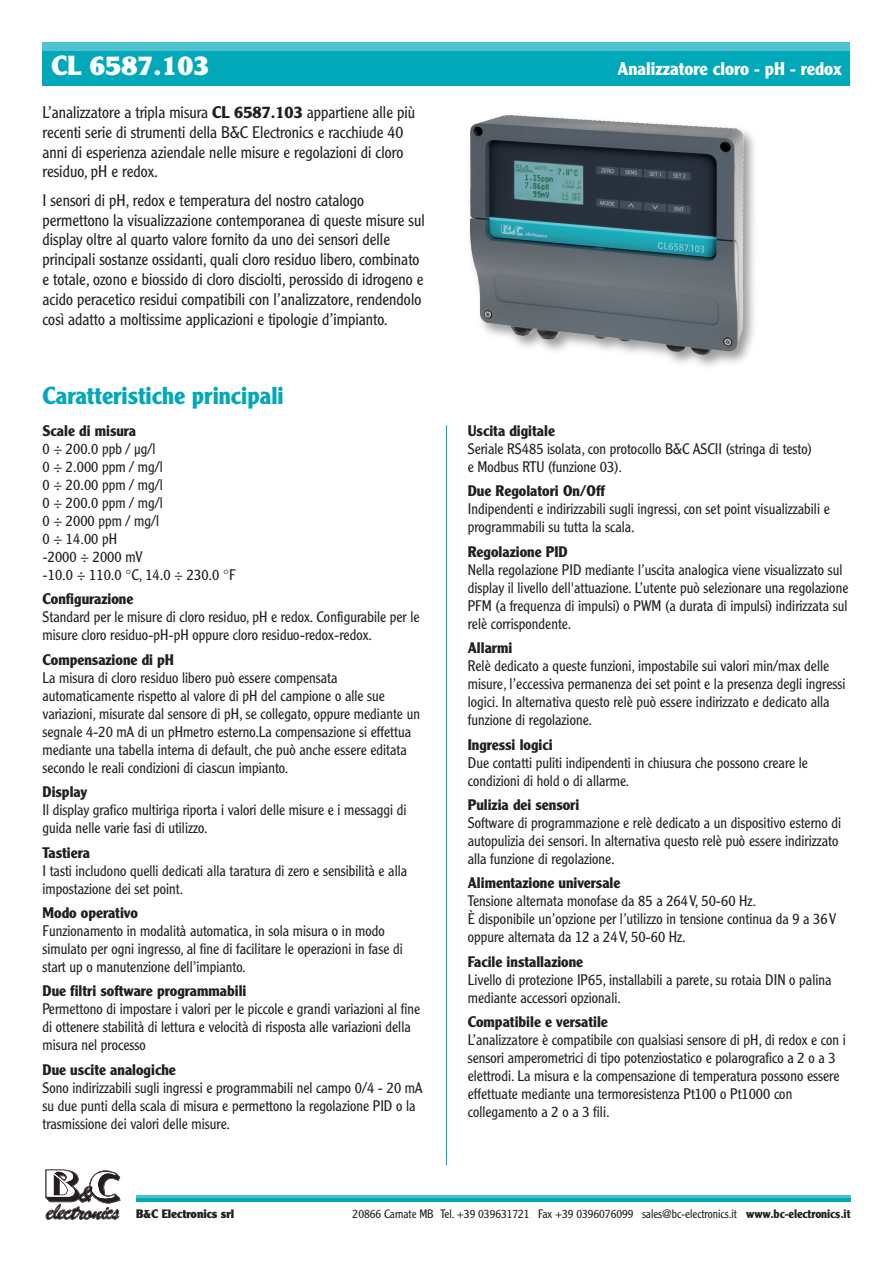
<style>
.page{position:relative;width:893px;height:1263px;background:#fff}
.page>*{position:absolute;margin:0;border:0;box-sizing:border-box;transform-origin:0 0}
.t1{font:900 27px "Clearface Gothic LH";color:#fff}
.t2{font:700 24px "Clearface Gothic LH";color:#00a8b9}
.t3{font:700 18px "Clearface Gothic LH";color:#fff}
.t4{font:300 16.5px/19.8px "Clearface Gothic LH";color:#231f20}
.t5{font:300 15px/18px "Clearface Gothic LH";color:#231f20}
.t6{font:700 15px "Clearface Gothic LH";color:#231f20}
.t7{font:300 12px "Clearface Gothic LH";letter-spacing:-.005em;color:#231f20}
.t8{font:900 12px "Clearface Gothic LH";letter-spacing:-.005em;color:#231f20}
.s1{font-weight:700}
</style>
<div class="page">
<svg style="left:45px;top:1169px;width:76px;height:51px"></svg>
<div style="left:43px;top:43px;width:807px;height:8px;background:#4ec3cf"></div>
<div style="left:43px;top:51px;width:807px;height:34px;background:#00a8b9"></div>
<img style="left:470px;top:124px;width:285px;height:242px">
<img style="left:470px;top:115px;width:194px;height:113px">
<svg style="left:136px;top:1197px;width:714px;height:4px;background:#13aebe"></svg>
<hr style="left:136px;top:1195px;width:714px;height:2px;background:#4ec3cf">
<hr style="left:446px;top:425px;width:1px;height:740px;background:#00a8b9">
<h1 class="t1" style="left:51px;top:56px;width:160px">CL 6587.103</h1>
<p class="t3" style="left:618px;top:62px;width:226px">Analizzatore cloro - pH - redox</p>
<p class="t4" style="left:43px;top:104px;width:374px">L’analizzatore a tripla misura <span class="s1">CL 6587.103</span> appartiene alle più recenti serie di strumenti della B&amp;C Electronics e racchiude 40 anni di esperienza aziendale nelle misure e regolazioni di cloro residuo, pH e redox.</p>
<p class="t4" style="left:43px;top:191px;width:384px">I sensori di pH, redox e temperatura del nostro catalogo permettono la visualizzazione contemporanea di queste misure sul display oltre al quarto valore fornito da uno dei sensori delle principali sostanze ossidanti, quali cloro residuo libero, combinato e totale, ozono e biossido di cloro disciolti, perossido di idrogeno e acido peracetico residui compatibili con l’analizzatore, rendendolo così adatto a moltissime applicazioni e tipologie d’impianto.</p>
<h2 class="t2" style="left:43px;top:387px;width:243px">Caratteristiche principali</h2>
<p class="t6" style="left:43px;top:425px;width:95px">Scale di misura</p>
<p class="t5" style="left:43px;top:441px;width:195px">0 ÷ 200.0 ppb / µg/l<br>0 ÷ 2.000 ppm / mg/l<br>0 ÷ 20.00 ppm / mg/l<br>0 ÷ 200.0 ppm / mg/l<br>0 ÷ 2000 ppm / mg/l<br>0 ÷ 14.00 pH<br>-2000 ÷ 2000 mV<br>-10.0 ÷ 110.0 °C, 14.0 ÷ 230.0 °F</p>
<p class="t6" style="left:43px;top:594px;width:92px">Configurazione</p>
<p class="t5" style="left:43px;top:609px;width:379px">Standard per le misure di cloro residuo, pH e redox. Configurabile per le misure cloro residuo-pH-pH oppure cloro residuo-redox-redox.</p>
<p class="t6" style="left:43px;top:654px;width:133px">Compensazione di pH</p>
<p class="t5" style="left:43px;top:670px;width:379px">La misura di cloro residuo libero può essere compensata automaticamente rispetto al valore di pH del campione o alle sue variazioni, misurate dal sensore di pH, se collegato, oppure mediante un segnale 4-20 mA di un pHmetro esterno.La compensazione si effettua mediante una tabella interna di default, che può anche essere editata secondo le reali condizioni di ciascun impianto.</p>
<p class="t6" style="left:43px;top:786px;width:46px">Display</p>
<p class="t5" style="left:43px;top:802px;width:366px">Il display grafico multiriga riporta i valori delle misure e i messaggi di guida nelle varie fasi di utilizzo.</p>
<p class="t6" style="left:43px;top:847px;width:49px">Tastiera</p>
<p class="t5" style="left:43px;top:862px;width:366px">I tasti includono quelli dedicati alla taratura di zero e sensibilità e alla impostazione dei set point.</p>
<p class="t6" style="left:43px;top:907px;width:97px">Modo operativo</p>
<p class="t5" style="left:43px;top:923px;width:362px">Funzionamento in modalità automatica, in sola misura o in modo simulato per ogni ingresso, al fine di facilitare le operazioni in fase di start up o manutenzione dell’impianto.</p>
<p class="t6" style="left:43px;top:985px;width:205px">Due filtri software programmabili</p>
<p class="t5" style="left:43px;top:1001px;width:379px">Permettono di impostare i valori per le piccole e grandi variazioni al fine di ottenere stabilità di lettura e velocità di risposta alle variazioni della misura nel processo</p>
<p class="t6" style="left:43px;top:1064px;width:135px">Due uscite analogiche</p>
<p class="t5" style="left:43px;top:1080px;width:381px">Sono indirizzabili sugli ingressi e programmabili nel campo 0/4 - 20 mA su due punti della scala di misura e permettono la regolazione PID o la trasmissione dei valori delle misure.</p>
<p class="t6" style="left:468px;top:425px;width:89px">Uscita digitale</p>
<p class="t5" style="left:468px;top:441px;width:346px">Seriale RS485 isolata, con protocollo B&amp;C ASCII (stringa di testo) e Modbus RTU (funzione 03).</p>
<p class="t6" style="left:468px;top:486px;width:139px">Due Regolatori On/Off</p>
<p class="t5" style="left:468px;top:501px;width:364px">Indipendenti e indirizzabili sugli ingressi, con set point visualizzabili e programmabili su tutta la scala.</p>
<p class="t6" style="left:468px;top:546px;width:101px">Regolazione PID</p>
<p class="t5" style="left:468px;top:562px;width:382px">Nella regolazione PID mediante l’uscita analogica viene visualizzato sul display il livello dell'attuazione. L’utente può selezionare una regolazione PFM (a frequenza di impulsi) o PWM (a durata di impulsi) indirizzata sul relè corrispondente.</p>
<p class="t6" style="left:468px;top:642px;width:46px">Allarmi</p>
<p class="t5" style="left:468px;top:658px;width:379px">Relè dedicato a queste funzioni, impostabile sui valori min/max delle misure, l’eccessiva permanenza dei set point e la presenza degli ingressi logici. In alternativa questo relè può essere indirizzato e dedicato alla funzione di regolazione.</p>
<p class="t6" style="left:468px;top:739px;width:87px">Ingressi logici</p>
<p class="t5" style="left:468px;top:754px;width:342px">Due contatti puliti indipendenti in chiusura che possono creare le condizioni di hold o di allarme.</p>
<p class="t6" style="left:468px;top:799px;width:113px">Pulizia dei sensori</p>
<p class="t5" style="left:468px;top:815px;width:375px">Software di programmazione e relè dedicato a un dispositivo esterno di autopulizia dei sensori. In alternativa questo relè può essere indirizzato alla funzione di regolazione.</p>
<p class="t6" style="left:468px;top:877px;width:154px">Alimentazione universale</p>
<p class="t5" style="left:468px;top:893px;width:370px">Tensione alternata monofase da 85 a 264V, 50-60 Hz.<br>È disponibile un’opzione per l’utilizzo in tensione continua da 9 a 36V oppure alternata da 12 a 24V, 50-60 Hz.</p>
<p class="t6" style="left:468px;top:956px;width:117px">Facile installazione</p>
<p class="t5" style="left:468px;top:972px;width:365px">Livello di protezione IP65, installabili a parete, su rotaia DIN o palina mediante accessori opzionali.</p>
<p class="t6" style="left:468px;top:1016px;width:142px">Compatibile e versatile</p>
<p class="t5" style="left:468px;top:1032px;width:380px">L’analizzatore è compatibile con qualsiasi sensore di pH, di redox e con i sensori amperometrici di tipo potenziostatico e polarografico a 2 o a 3 elettrodi. La misura e la compensazione di temperatura possono essere effettuate mediante una termoresistenza Pt100 o Pt1000 con collegamento a 2 o a 3 fili.</p>
<p class="t8" style="left:136px;top:1209px;width:100px">B&amp;C Electronics srl</p>
<p class="t7" style="left:353px;top:1209px;width:499px">20866 Carnate MB Tel. +39 039631721 Fax +39 0396076099 sales@bc-electronics.it <span class="s1">www.bc-electronics.it</span></p>
</div>
